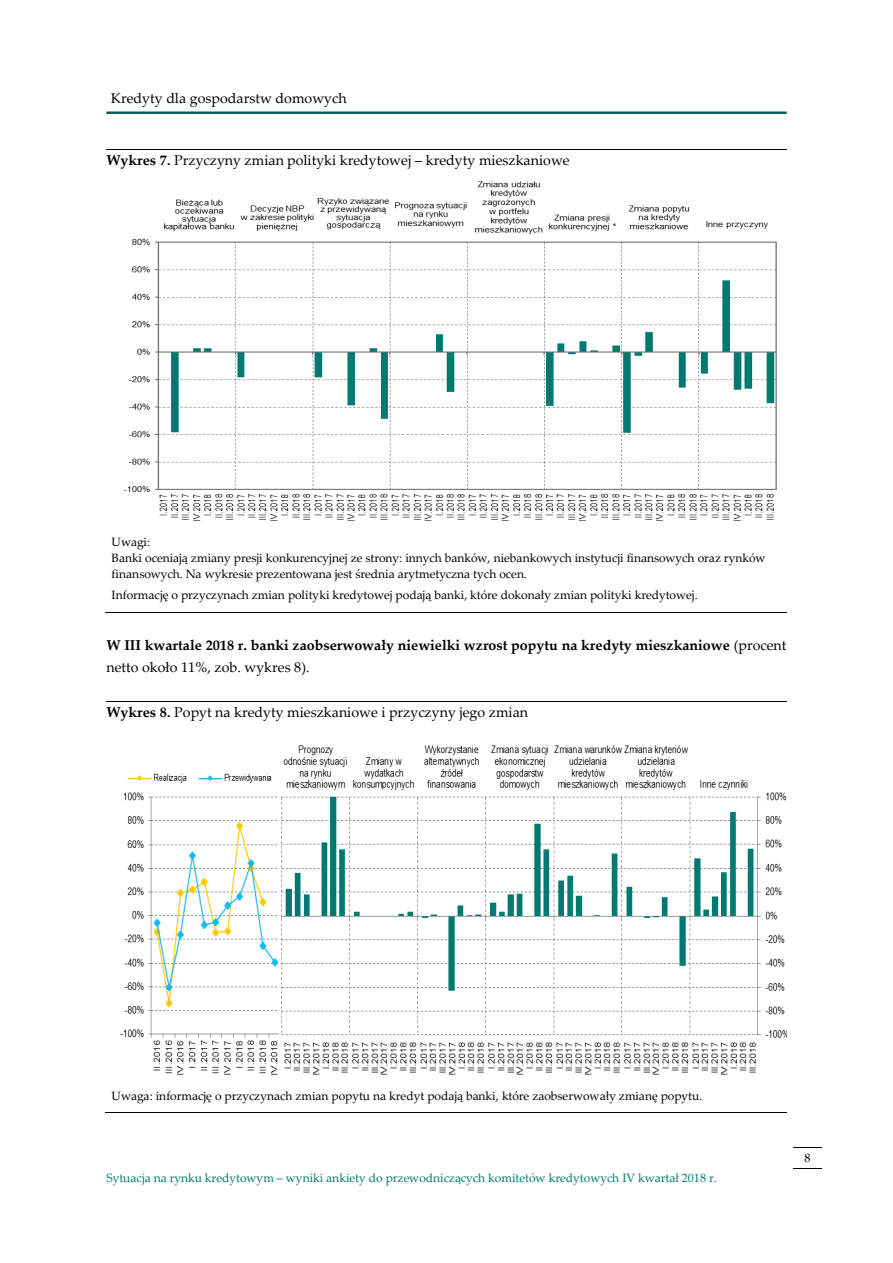
<style>
.page{position:relative;width:893px;height:1263px;background:#fff}
.page>*{position:absolute;margin:0;border:0;box-sizing:border-box;transform-origin:0 0}
.t1{font:14.25px "Palatino Linotype";color:#000}
.t2{font:700 14.25px/22.2px "Palatino Linotype";color:#000}
.t3{font:12px/16.2px "Palatino Linotype";color:#000}
.t4{font:12px "Palatino Linotype";color:#007a70}
.s1{font-weight:700}
.s2{font-weight:400}
</style>
<div class="page">
<hr style="left:106px;top:112px;width:681px;height:2px;background:#055">
<svg style="left:793px;top:1147px;width:29px;height:1px"></svg>
<svg style="left:793px;top:1168px;width:29px;height:1px"></svg>
<hr style="left:106px;top:149px;width:681px;height:1px;background:#000">
<hr style="left:105px;top:612px;width:682px;height:1px;background:#000">
<hr style="left:106px;top:701px;width:681px;height:1px;background:#000">
<hr style="left:105px;top:1112px;width:682px;height:1px;background:#000">
<img style="left:123px;top:181px;width:654px;height:340px">
<img style="left:120px;top:745px;width:667px;height:330px">
<p class="t1" style="left:111px;top:93px;width:237px">Kredyty dla gospodarstw domowych</p>
<p class="t1" style="left:106px;top:154px;width:465px"><span class="s1">Wykres 7.</span> Przyczyny zmian polityki kredytowej – kredyty mieszkaniowe</p>
<p class="t3" style="left:112px;top:535px;width:655px">Uwagi:<br>Banki oceniają zmiany presji konkurencyjnej ze strony: innych banków, niebankowych instytucji finansowych oraz rynków finansowych. Na wykresie prezentowana jest średnia arytmetyczna tych ocen.</p>
<p class="t3" style="left:112px;top:588px;width:588px">Informację o przyczynach zmian polityki kredytowej podają banki, które dokonały zmian polityki kredytowej.</p>
<p class="t2" style="left:106px;top:635px;width:682px">W III kwartale 2018 r. banki zaobserwowały niewielki wzrost popytu na kredyty mieszkaniowe <span class="s2">(procent netto około 11%, zob. wykres 8).</span></p>
<p class="t1" style="left:106px;top:706px;width:423px"><span class="s1">Wykres 8.</span> Popyt na kredyty mieszkaniowe i przyczyny jego zmian</p>
<p class="t3" style="left:112px;top:1089px;width:592px">Uwaga: informację o przyczynach zmian popytu na kredyt podają banki, które zaobserwowały zmianę popytu.</p>
<p class="t4" style="left:106px;top:1173px;width:612px">Sytuacja na rynku kredytowym – wyniki ankiety do przewodniczących komitetów kredytowych IV kwartał 2018 r.</p>
<p class="t3" style="left:804px;top:1151px;width:8px">8</p>
</div>
